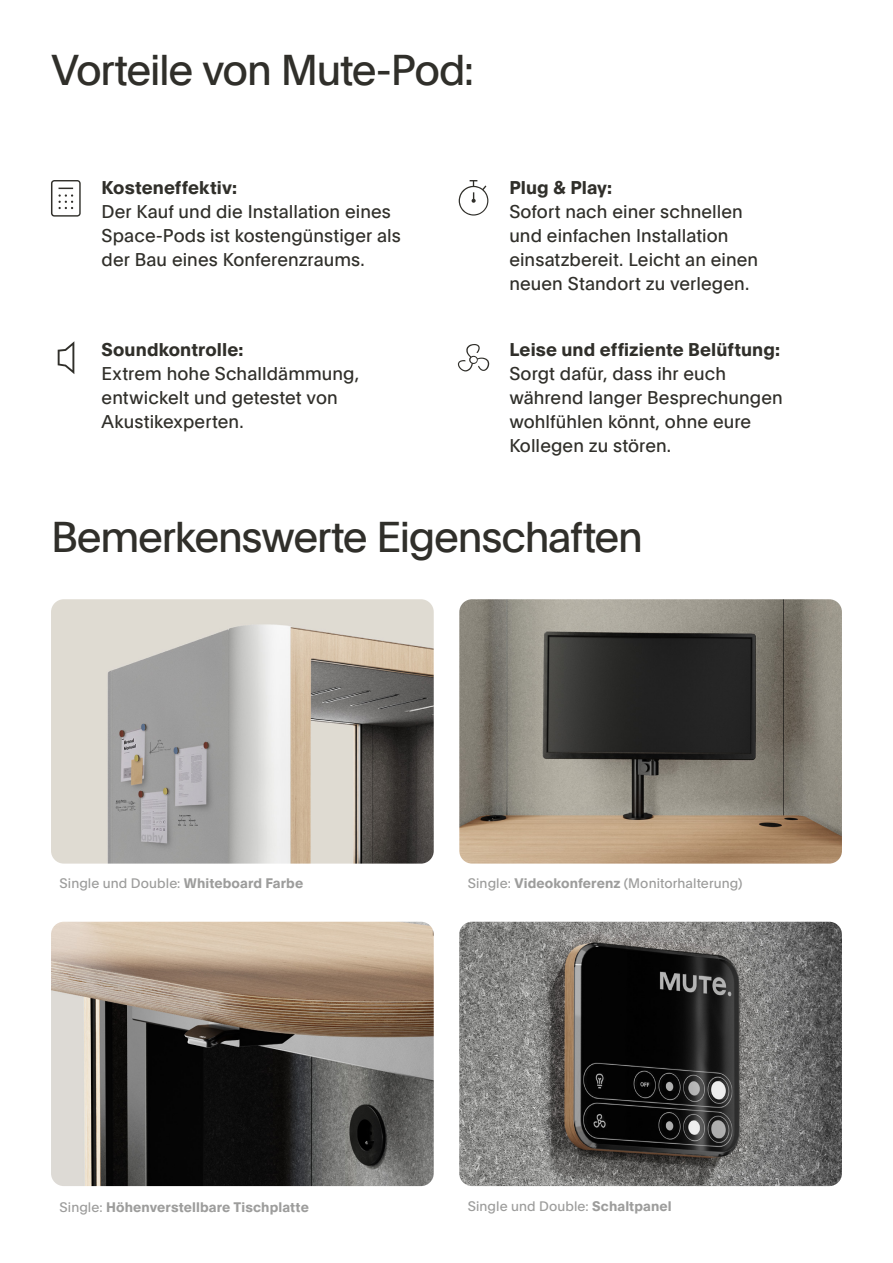
<style>
.page{position:relative;width:893px;height:1263px;background:#fff}
.page>*{position:absolute;margin:0;border:0;box-sizing:border-box;transform-origin:0 0}
.t1{font:42px "Plain";letter-spacing:-.03em;color:#302f2a}
.t2{font:18px/24px "Plain";letter-spacing:.005em;color:#302f2a}
.t3{font:700 18px "Plain";letter-spacing:.005em;color:#302f2a}
.t4{font:13.5px "Plain";letter-spacing:.005em;color:#9d9d9c}
.t5{font:700 13.5px "Plain";letter-spacing:.01em;color:#9d9d9c}
.s1{font-weight:700}
.s2{font-weight:400}
</style>
<div class="page">
<img style="left:459px;top:599px;width:383px;height:265px">
<img style="left:459px;top:922px;width:383px;height:264px">
<img style="left:51px;top:599px;width:383px;height:265px">
<img style="left:51px;top:922px;width:383px;height:264px">
<svg style="left:459px;top:180px;width:29px;height:36px"></svg>
<svg style="left:58px;top:341px;width:16px;height:33px"></svg>
<svg style="left:458px;top:344px;width:31px;height:27px"></svg>
<svg style="left:51px;top:180px;width:30px;height:37px"></svg>
<h1 class="t1" style="left:51px;top:38px;width:425px">Vorteile von Mute-Pod:</h1>
<p class="t3" style="left:102px;top:174px;width:137px">Kosteneffektiv:</p>
<p class="t2" style="left:102px;top:199px;width:301px">Der Kauf und die Installation eines<br>Space-Pods ist kostengünstiger als der Bau eines Konferenzraums.</p>
<p class="t3" style="left:102px;top:336px;width:143px">Soundkontrolle:</p>
<p class="t2" style="left:102px;top:360px;width:259px">Extrem hohe Schalldämmung, entwickelt und getestet von<br>Akustikexperten.</p>
<p class="t3" style="left:509px;top:174px;width:104px">Plug &amp; Play:</p>
<p class="t2" style="left:509px;top:199px;width:250px">Sofort nach einer schnellen und einfachen Installation einsatzbereit. Leicht an einen neuen Standort zu verlegen.</p>
<p class="t3" style="left:509px;top:336px;width:272px">Leise und effiziente Belüftung:</p>
<p class="t2" style="left:509px;top:360px;width:275px">Sorgt dafür, dass ihr euch während langer Besprechungen wohlfühlen könnt, ohne eure<br>Kollegen zu stören.</p>
<h1 class="t1" style="left:51px;top:505px;width:593px">Bemerkenswerte Eigenschaften</h1>
<p class="t4" style="left:60px;top:874px;width:245px">Single und Double: <span class="s1">Whiteboard Farbe</span></p>
<p class="t5" style="left:60px;top:1197px;width:251px"><span class="s2">Single:</span> Höhenverstellbare Tischplatte</p>
<p class="t4" style="left:468px;top:874px;width:276px">Single: <span class="s1">Videokonferenz</span> (Monitorhalterung)</p>
<p class="t4" style="left:468px;top:1196px;width:206px">Single und Double: <span class="s1">Schaltpanel</span></p>
</div>
